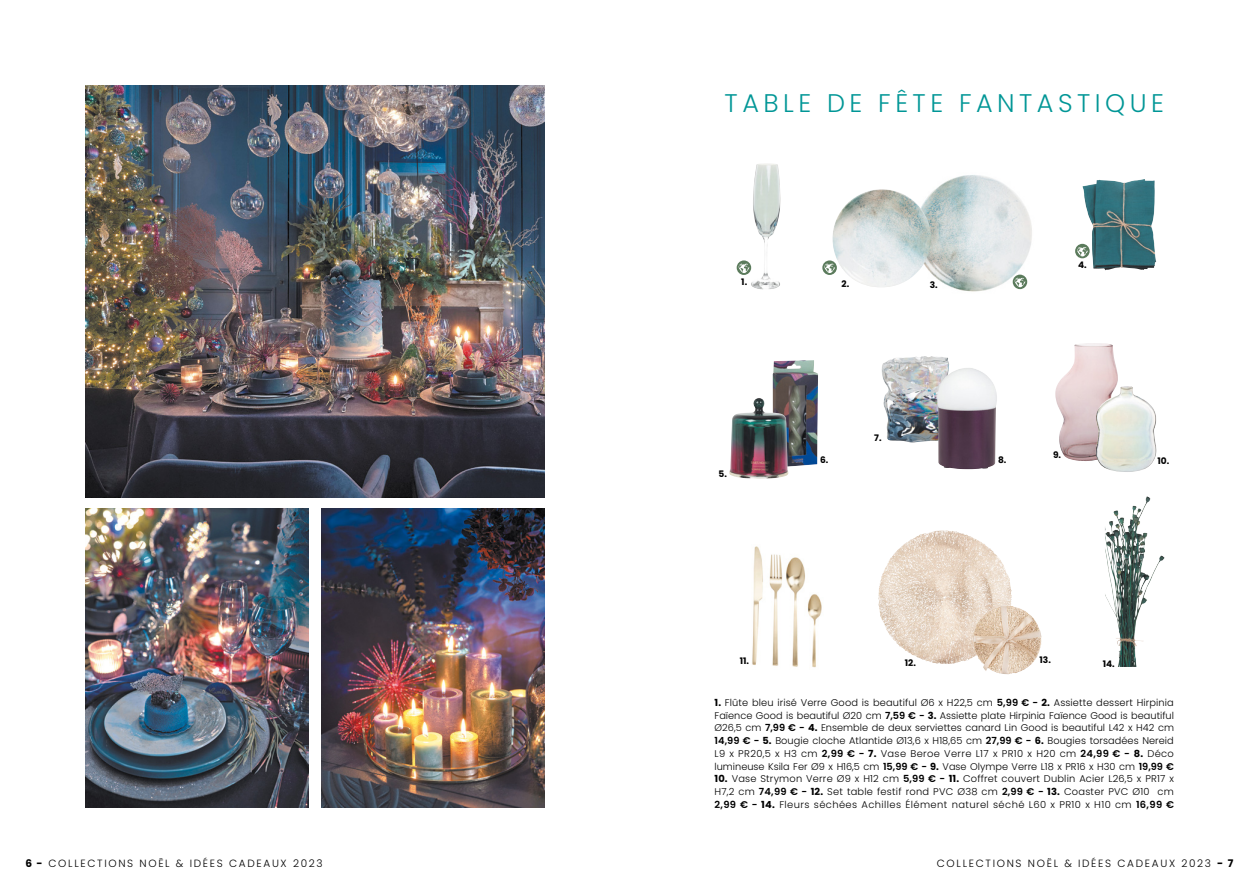
<style>
.page{position:relative;width:1259px;height:893px;background:#fff}
.page>*{position:absolute;margin:0;border:0;box-sizing:border-box;transform-origin:0 0}
.t1{font:300 25.5px "Poppins";letter-spacing:.175em;color:#009696}
.t2{font:300 10.5px "Poppins";letter-spacing:.16em;color:#000}
.t3{font:300 9.75px/12.8px "Poppins";letter-spacing:.035em;color:#000;text-align:justify}
.t4{font:700 9px "Poppins";color:#000}
.s1{font-weight:700}
.s2{font-weight:600}
</style>
<div class="page">
<img style="left:772px;top:360px;width:46px;height:107px">
<img style="left:931px;top:175px;width:101px;height:117px">
<img style="left:729px;top:398px;width:59px;height:81px">
<img style="left:832px;top:189px;width:99px;height:98px">
<img style="left:1055px;top:343px;width:63px;height:118px">
<img style="left:752px;top:546px;width:70px;height:122px">
<img style="left:1095px;top:386px;width:62px;height:86px">
<img style="left:878px;top:530px;width:120px;height:134px">
<img style="left:973px;top:605px;width:63px;height:69px">
<img style="left:881px;top:356px;width:68px;height:86px">
<img style="left:750px;top:163px;width:30px;height:127px">
<img style="left:1082px;top:179px;width:74px;height:91px">
<img style="left:1128px;top:498px;width:18px;height:34px">
<img style="left:85px;top:509px;width:223px;height:299px">
<img style="left:321px;top:509px;width:223px;height:299px">
<img style="left:85px;top:85px;width:459px;height:412px">
<img style="left:937px;top:368px;width:60px;height:101px">
<svg style="left:736px;top:260px;width:15px;height:15px"></svg>
<svg style="left:738px;top:264px;width:11px;height:9px"></svg>
<svg style="left:822px;top:260px;width:15px;height:15px"></svg>
<svg style="left:824px;top:264px;width:11px;height:9px"></svg>
<svg style="left:1012px;top:275px;width:15px;height:14px"></svg>
<svg style="left:1014px;top:278px;width:11px;height:9px"></svg>
<svg style="left:1075px;top:244px;width:14px;height:14px"></svg>
<svg style="left:1077px;top:247px;width:10px;height:9px"></svg>
<p class="t1" style="left:724px;top:88px;width:441px">TABLE DE FÊTE FANTASTIQUE</p>
<p class="t4" style="left:741px;top:277px;width:7px">1.</p>
<p class="t4" style="left:841px;top:279px;width:9px">2.</p>
<p class="t4" style="left:929px;top:280px;width:9px">3.</p>
<p class="t4" style="left:718px;top:468px;width:10px">5.</p>
<p class="t4" style="left:820px;top:455px;width:10px">6.</p>
<p class="t4" style="left:874px;top:433px;width:9px">7.</p>
<p class="t4" style="left:1078px;top:259px;width:10px">4.</p>
<p class="t4" style="left:998px;top:455px;width:10px">8.</p>
<p class="t4" style="left:1053px;top:450px;width:10px">9.</p>
<p class="t4" style="left:1157px;top:456px;width:13px">10.</p>
<p class="t4" style="left:740px;top:655px;width:11px">11.</p>
<p class="t4" style="left:905px;top:657px;width:13px">12.</p>
<p class="t4" style="left:1039px;top:655px;width:13px">13.</p>
<p class="t4" style="left:1102px;top:658px;width:14px">14.</p>
<p class="t3" style="left:714px;top:696px;width:461px"><span class="s1">1.</span> Flûte bleu irisé Verre Good is beautiful Ø6 x H22,5 cm <span class="s2">5,99 € -</span> <span class="s1">2.</span> Assiette dessert Hirpinia Faïence Good is beautiful Ø20 cm <span class="s2">7,59 € -</span> <span class="s1">3.</span> Assiette plate Hirpinia Faïence Good is beautiful Ø26,5 cm <span class="s2">7,99 € -</span> <span class="s1">4.</span> Ensemble de deux serviettes canard Lin Good is beautiful L42 x H42 cm <span class="s2">14,99 € -</span> <span class="s1">5.</span> Bougie cloche Atlantide Ø13,6 x H18,65 cm <span class="s2">27,99 € -</span> <span class="s1">6.</span> Bougies torsadées Nereid L9 x PR20,5 x H3 cm <span class="s2">2,99 € -</span> <span class="s1">7.</span> Vase Beroe Verre L17 x PR10 x H20 cm <span class="s2">24,99 € -</span> <span class="s1">8.</span> Déco lumineuse Ksila Fer Ø9 x H16,5 cm <span class="s2">15,99 € -</span> <span class="s1">9.</span> Vase Olympe Verre L18 x PR16 x H30 cm <span class="s2">19,99 €</span></p>
<p class="t3" style="left:714px;top:773px;width:461px"><span class="s1">10.</span> Vase Strymon Verre Ø9 x H12 cm <span class="s2">5,99 € -</span> <span class="s1">11.</span> Coffret couvert Dublin Acier L26,5 x PR17 x H7,2 cm <span class="s2">74,99 € -</span> <span class="s1">12.</span> Set table festif rond PVC Ø38 cm <span class="s2">2,99 € -</span> <span class="s1">13.</span> Coaster PVC Ø10 cm <span class="s2">2,99 € -</span> <span class="s1">14.</span> Fleurs séchées Achilles Élément naturel séché L60 x PR10 x H10 cm <span class="s2">16,99 €</span></p>
<p class="t2" style="left:26px;top:858px;width:299px"><span class="s1">6 -</span> COLLECTIONS NOËL &amp; IDÉES CADEAUX 2023</p>
<p class="t2" style="left:937px;top:858px;width:298px">COLLECTIONS NOËL &amp; IDÉES CADEAUX 2023 <span class="s1">- 7</span></p>
</div>
